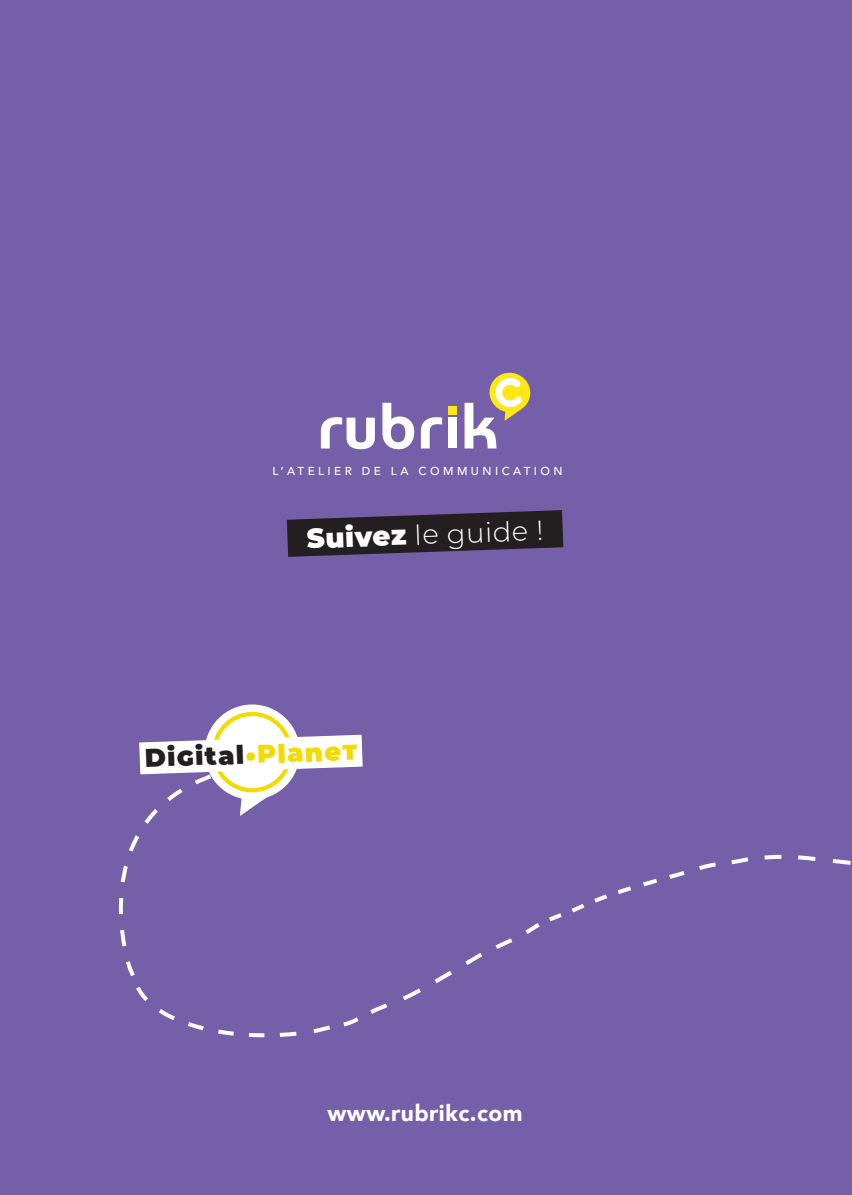
<style>
.page{position:relative;width:852px;height:1195px;background:#755fa9}
.page>*{position:absolute;margin:0;border:0;box-sizing:border-box;transform-origin:0 0}
.t1{font:300 27.4px "Montserrat";color:#fff}
.t2{font:900 25.8px "Montserrat";color:#231f20}
.t3{font:900 22.8px "Avenir";letter-spacing:.02em;color:#fff}
.t4{font:500 11.6px "Avenir";letter-spacing:.3em;color:#fff}
.s1{font-weight:900}
.s2{color:#f3da01}
</style>
<div class="page">
<div style="left:113px;top:701px;width:10px;height:250px;background:#755fa9"></div>
<div style="left:123px;top:305px;width:729px;height:734px;background:#755fa9"></div>
<svg style="left:849px;top:1191px;width:3px;height:4px"></svg>
<p class="t4" style="left:272px;top:461px;width:292px">L’ATELIER DE LA COMMUNICATION</p>
<h1 class="t1" style="left:306px;top:520px;width:238px;rotate:-2deg"><span class="s1">Suivez</span> le guide !</h1>
<h2 class="t2" style="left:144px;top:738px;width:214px;rotate:-2deg">Digital<span class="s2">•Planet</span></h2>
<h3 class="t3" style="left:328px;top:1094px;width:196px">www.rubrikc.com</h3>
</div>
